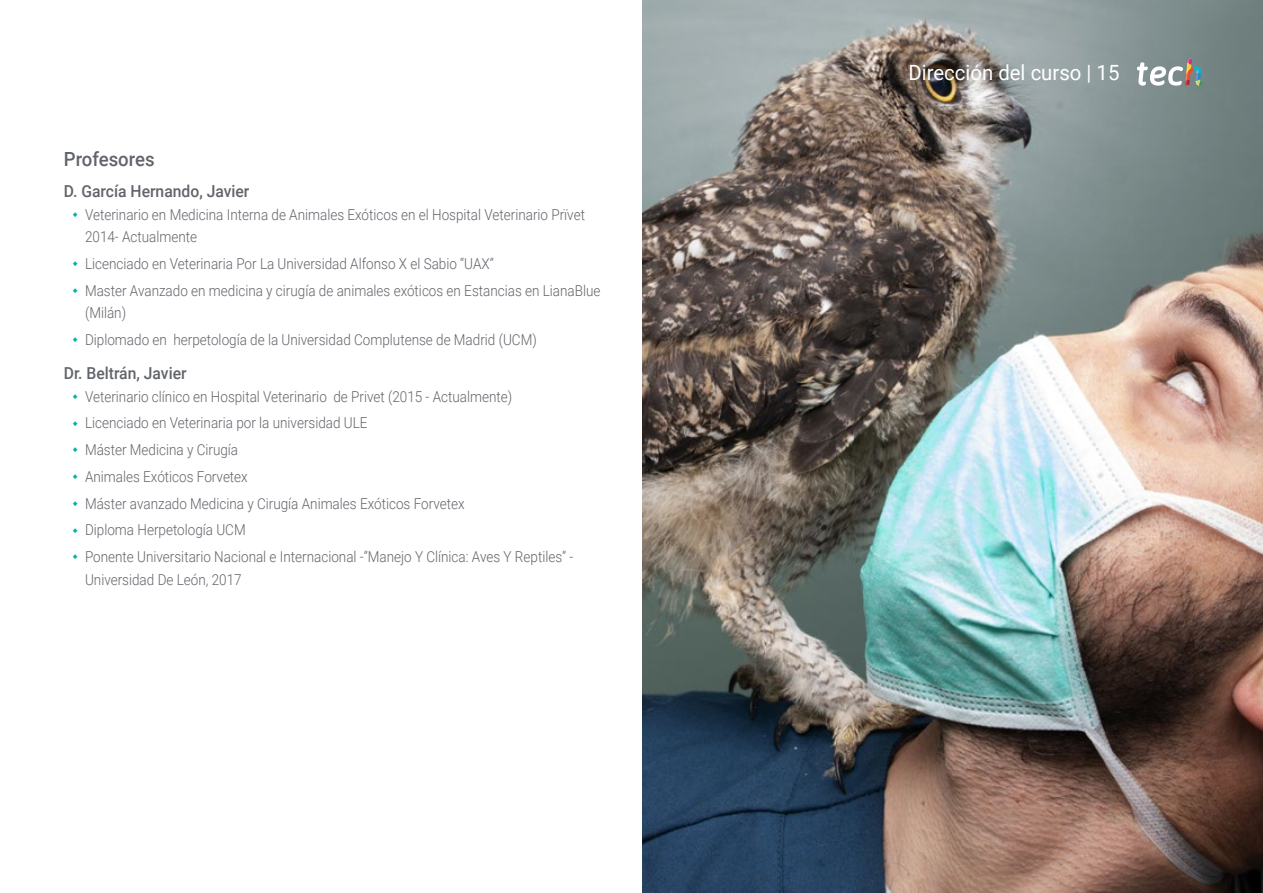
<style>
.page{position:relative;width:1263px;height:893px;background:#fff}
.page>*{position:absolute;margin:0;border:0;box-sizing:border-box;transform-origin:0 0}
.t1{font:21px "Roboto";color:#fff}
.t2{font:500 19.5px "Roboto";color:#61646a;scale:.95 1}
.t3{font:500 16.5px "Roboto";color:#61646a;scale:.95 1}
.t4{font:300 15px/26.7px "Roboto";color:#61646a;scale:.9 1}
</style>
<div class="page">
<img style="left:642px;top:0;width:621px;height:893px">
<svg style="left:1137px;top:59px;width:65px;height:27px"></svg>
<h2 class="t2" style="left:64px;top:145px;width:97px">Profesores</h2>
<p class="t3" style="left:64px;top:180px;width:197px">D. García Hernando, Javier</p>
<p class="t4" style="left:85px;top:203px;width:557px;line-height:22.5px">Veterinario en Medicina Interna de Animales Exóticos en el Hospital Veterinario Prïvet<br>2014- Actualmente</p>
<p class="t4" style="left:85px;top:250px;width:574px">Licenciado en Veterinaria Por La Universidad Alfonso X el Sabio “UAX”<br>Master Avanzado en medicina y cirugía de animales exóticos en Estancias en LianaBlue</p>
<p class="t4" style="left:85px;top:299px;width:503px">(Milán)<br>Diplomado en herpetología de la Universidad Complutense de Madrid (UCM)</p>
<p class="t3" style="left:64px;top:362px;width:131px">Dr. Beltrán, Javier</p>
<p class="t4" style="left:85px;top:382px;width:544px">Veterinario clínico en Hospital Veterinario de Privet (2015 - Actualmente)<br>Licenciado en Veterinaria por la universidad ULE<br>Máster Medicina y Cirugía<br>Animales Exóticos Forvetex<br>Máster avanzado Medicina y Cirugía Animales Exóticos Forvetex<br>Diploma Herpetología UCM<br>Ponente Universitario Nacional e Internacional -”Manejo Y Clínica: Aves Y Reptiles” -</p>
<p class="t4" style="left:85px;top:565px;width:175px">Universidad De León, 2017</p>
<h1 class="t1" style="left:908px;top:57px;width:213px">Dirección del curso | 15</h1>
</div>
